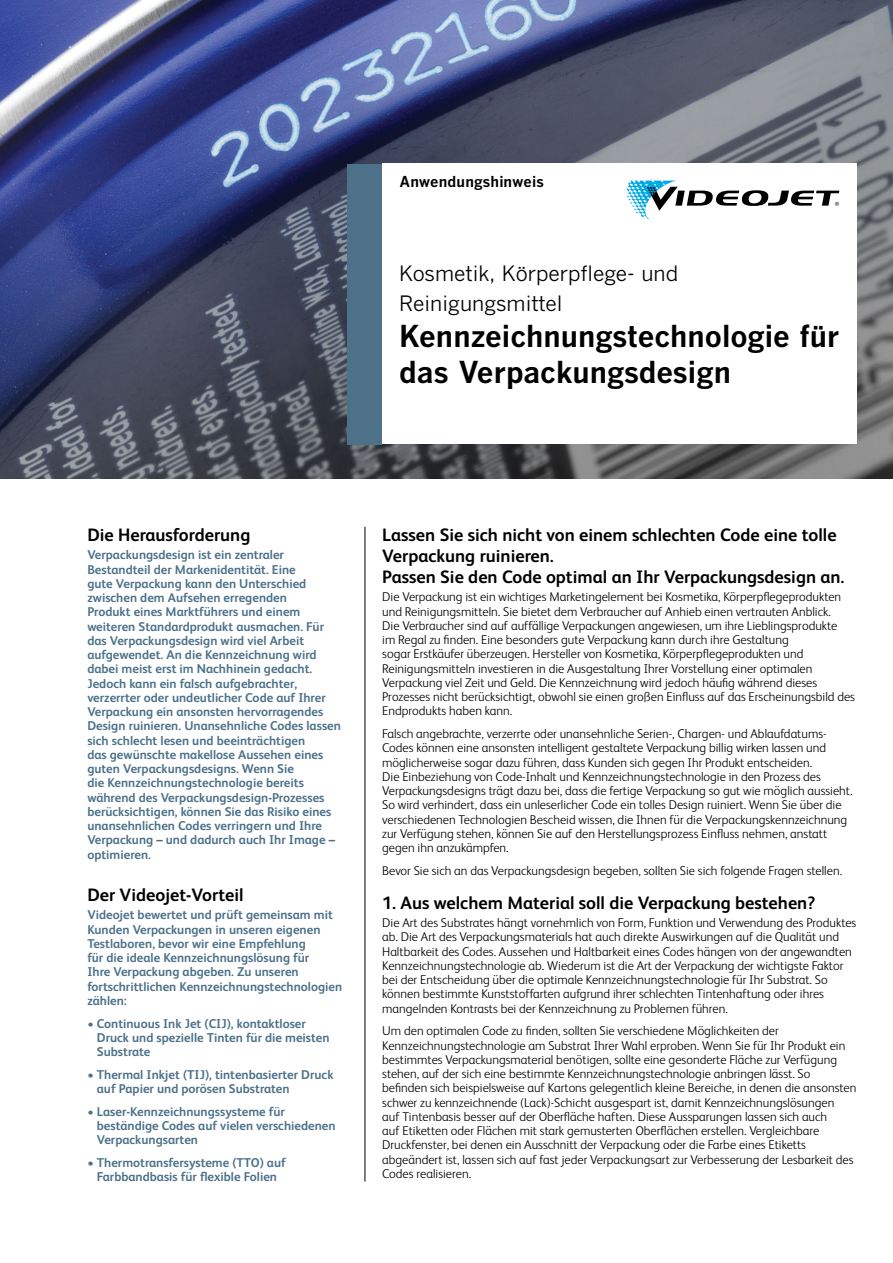
<style>
.page{position:relative;width:893px;height:1263px;background:#fff}
.page>*{position:absolute;margin:0;border:0;box-sizing:border-box;transform-origin:0 0}
.t1{font:30px/36px "Benton Got Bol";color:#000}
.t2{font:21px/30px "Benton Got Reg";color:#000}
.t3{font:700 18px/21px "FS Albert";color:#000}
.t4{font:15px "Benton Got Bol";letter-spacing:.005em;color:#000}
.t5{font:300 12.75px/14.2px "FS Albert";color:#000}
.t6{font:700 12.75px/14.2px "FS Albert";color:#4c7189}
</style>
<div class="page">
<img style="left:0;top:0;width:893px;height:478px">
<div style="left:382px;top:163px;width:474px;height:281px;background:#fff"></div>
<div style="left:348px;top:164px;width:34px;height:280px;background:#4c7189"></div>
<svg style="left:627px;top:181px;width:212px;height:38px"></svg>
<hr style="left:365px;top:527px;width:1px;height:654px;background:#000">
<p class="t4" style="left:399px;top:172px;width:146px">Anwendungshinweis</p>
<h2 class="t2" style="left:399px;top:258px;width:281px">Kosmetik, Körperpflege- und<br>Reinigungsmittel</h2>
<h1 class="t1" style="left:399px;top:318px;width:442px">Kennzeichnungstechnologie für das Verpackungsdesign</h1>
<h3 class="t3" style="left:87px;top:524px;width:165px">Die Herausforderung</h3>
<p class="t6" style="left:87px;top:548px;width:255px">Verpackungsdesign ist ein zentraler Bestandteil der Markenidentität. Eine<br>gute Verpackung kann den Unterschied zwischen dem Aufsehen erregenden<br>Produkt eines Marktführers und einem weiteren Standardprodukt ausmachen. Für das Verpackungsdesign wird viel Arbeit aufgewendet. An die Kennzeichnung wird dabei meist erst im Nachhinein gedacht.<br>Jedoch kann ein falsch aufgebrachter, verzerrter oder undeutlicher Code auf Ihrer Verpackung ein ansonsten hervorragendes Design ruinieren. Unansehnliche Codes lassen sich schlecht lesen und beeinträchtigen<br>das gewünschte makellose Aussehen eines guten Verpackungsdesigns. Wenn Sie<br>die Kennzeichnungstechnologie bereits während des Verpackungsdesign-Prozesses berücksichtigen, können Sie das Risiko eines unansehnlichen Codes verringern und Ihre Verpackung – und dadurch auch Ihr Image – optimieren.</p>
<h3 class="t3" style="left:87px;top:884px;width:158px">Der Videojet-Vorteil</h3>
<p class="t6" style="left:87px;top:908px;width:256px">Videojet bewertet und prüft gemeinsam mit Kunden Verpackungen in unseren eigenen Testlaboren, bevor wir eine Empfehlung<br>für die ideale Kennzeichnungslösung für<br>Ihre Verpackung abgeben. Zu unseren fortschrittlichen Kennzeichnungstechnologien zählen:</p>
<p class="t6" style="left:97px;top:1016px;width:234px;text-indent:-10px">• Continuous Ink Jet (CIJ), kontaktloser<br>Druck und spezielle Tinten für die meisten<br>Substrate</p>
<p class="t6" style="left:97px;top:1067px;width:238px;text-indent:-10px">• Thermal Inkjet (TIJ), tintenbasierter Druck auf Papier und porösen Substraten</p>
<p class="t6" style="left:97px;top:1104px;width:240px;text-indent:-10px">• Laser-Kennzeichnungssysteme für beständige Codes auf vielen verschiedenen<br>Verpackungsarten</p>
<p class="t6" style="left:87px;top:1155px;width:200px;text-align:center">• Thermotransfersysteme (TTO) auf<br>Farbbandbasis für flexible Folien</p>
<h3 class="t3" style="left:382px;top:524px;width:464px">Lassen Sie sich nicht von einem schlechten Code eine tolle<br>Verpackung ruinieren.<br>Passen Sie den Code optimal an Ihr Verpackungsdesign an.</h3>
<p class="t5" style="left:382px;top:590px;width:474px">Die Verpackung ist ein wichtiges Marketingelement bei Kosmetika, Körperpflegeprodukten und Reinigungsmitteln. Sie bietet dem Verbraucher auf Anhieb einen vertrauten Anblick.<br>Die Verbraucher sind auf auffällige Verpackungen angewiesen, um ihre Lieblingsprodukte<br>im Regal zu finden. Eine besonders gute Verpackung kann durch ihre Gestaltung<br>sogar Erstkäufer überzeugen. Hersteller von Kosmetika, Körperpflegeprodukten und Reinigungsmitteln investieren in die Ausgestaltung Ihrer Vorstellung einer optimalen Verpackung viel Zeit und Geld. Die Kennzeichnung wird jedoch häufig während dieses Prozesses nicht berücksichtigt, obwohl sie einen großen Einfluss auf das Erscheinungsbild des Endprodukts haben kann.</p>
<p class="t5" style="left:382px;top:726px;width:472px">Falsch angebrachte, verzerrte oder unansehnliche Serien-, Chargen- und Ablaufdatums-Codes können eine ansonsten intelligent gestaltete Verpackung billig wirken lassen und möglicherweise sogar dazu führen, dass Kunden sich gegen Ihr Produkt entscheiden.<br>Die Einbeziehung von Code-Inhalt und Kennzeichnungstechnologie in den Prozess des Verpackungsdesigns trägt dazu bei, dass die fertige Verpackung so gut wie möglich aussieht.<br>So wird verhindert, dass ein unleserlicher Code ein tolles Design ruiniert. Wenn Sie über die verschiedenen Technologien Bescheid wissen, die Ihnen für die Verpackungskennzeichnung zur Verfügung stehen, können Sie auf den Herstellungsprozess Einfluss nehmen, anstatt gegen ihn anzukämpfen.</p>
<p class="t5" style="left:382px;top:863px;width:461px">Bevor Sie sich an das Verpackungsdesign begeben, sollten Sie sich folgende Fragen stellen.</p>
<h3 class="t3" style="left:382px;top:892px;width:435px">1. Aus welchem Material soll die Verpackung bestehen?</h3>
<p class="t5" style="left:382px;top:915px;width:476px">Die Art des Substrates hängt vornehmlich von Form, Funktion und Verwendung des Produktes ab. Die Art des Verpackungsmaterials hat auch direkte Auswirkungen auf die Qualität und Haltbarkeit des Codes. Aussehen und Haltbarkeit eines Codes hängen von der angewandten Kennzeichnungstechnologie ab. Wiederum ist die Art der Verpackung der wichtigste Faktor bei der Entscheidung über die optimale Kennzeichnungstechnologie für Ihr Substrat. So können bestimmte Kunststoffarten aufgrund ihrer schlechten Tintenhaftung oder ihres mangelnden Kontrasts bei der Kennzeichnung zu Problemen führen.</p>
<p class="t5" style="left:382px;top:1024px;width:476px">Um den optimalen Code zu finden, sollten Sie verschiedene Möglichkeiten der Kennzeichnungstechnologie am Substrat Ihrer Wahl erproben. Wenn Sie für Ihr Produkt ein bestimmtes Verpackungsmaterial benötigen, sollte eine gesonderte Fläche zur Verfügung stehen, auf der sich eine bestimmte Kennzeichnungstechnologie anbringen lässt. So befinden sich beispielsweise auf Kartons gelegentlich kleine Bereiche, in denen die ansonsten schwer zu kennzeichnende (Lack)-Schicht ausgespart ist, damit Kennzeichnungslösungen<br>auf Tintenbasis besser auf der Oberfläche haften. Diese Aussparungen lassen sich auch<br>auf Etiketten oder Flächen mit stark gemusterten Oberflächen erstellen. Vergleichbare Druckfenster, bei denen ein Ausschnitt der Verpackung oder die Farbe eines Etiketts abgeändert ist, lassen sich auf fast jeder Verpackungsart zur Verbesserung der Lesbarkeit des Codes realisieren.</p>
</div>
